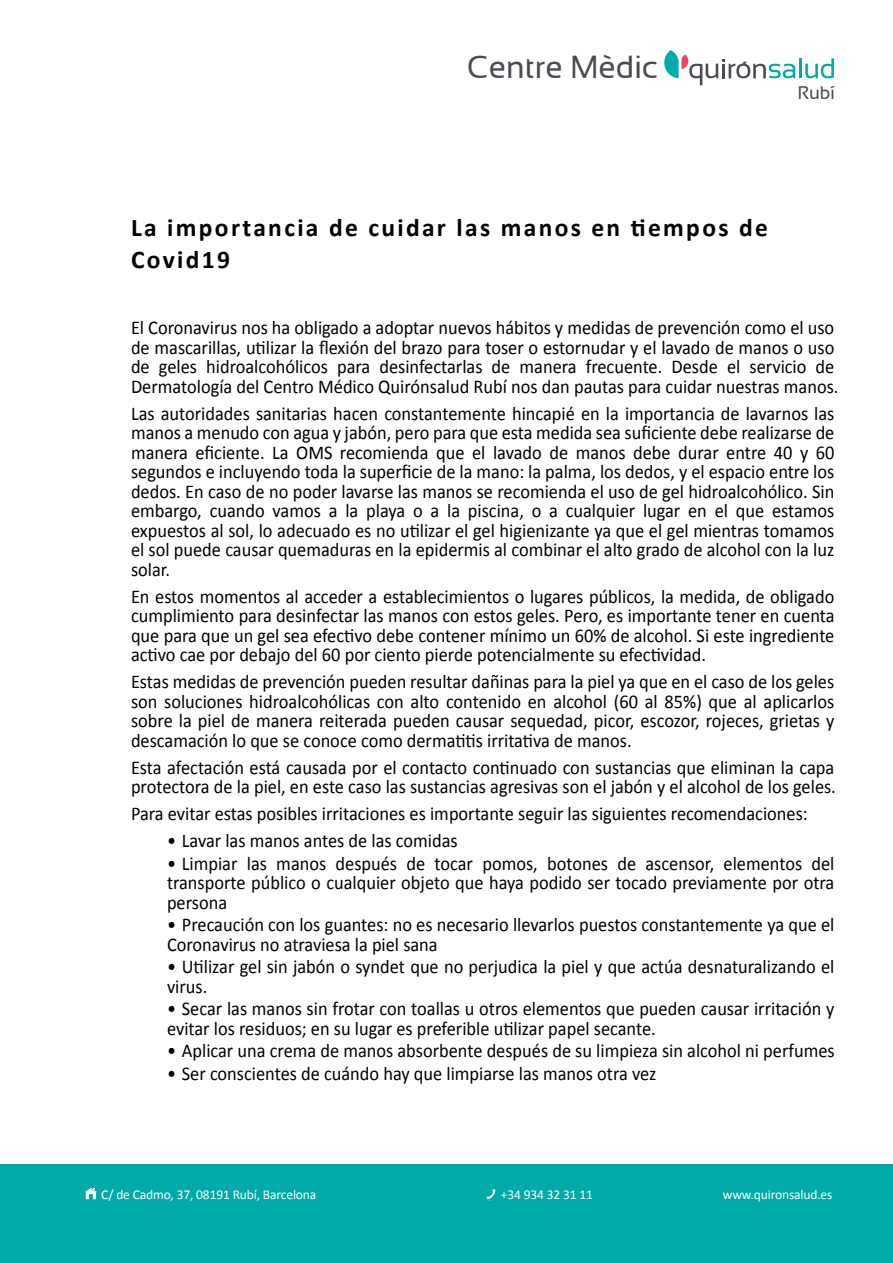
<style>
.page{position:relative;width:893px;height:1263px;background:#fff}
.page>*{position:absolute;margin:0;border:0;box-sizing:border-box;transform-origin:0 0}
.t1{font:31.8px "Sansation";color:#484d52}
.t2{font:700 25.5px/31.5px "Calibri";letter-spacing:.09em;color:#010101}
.t3{font:19.5px/19.5px "Calibri";color:#010101;scale:.94 1}
.t4{font:18.15px "Sansation";color:#484d52}
.t5{font:13.5px "Calibri";letter-spacing:-.01em;color:#fff}
</style>
<div class="page">
<div style="left:0;top:1165px;width:893px;height:98px;background:#00aaa7"></div>
<svg style="left:487px;top:1189px;width:8px;height:12px"></svg>
<svg style="left:85px;top:1188px;width:12px;height:11px"></svg>
<hr style="left:799px;top:58px;width:2px;height:20px;background:#00abaa">
<svg style="left:805px;top:58px;width:29px;height:20px"></svg>
<svg style="left:664px;top:50px;width:131px;height:35px"></svg>
<h1 class="t1" style="left:467px;top:49px;width:192px">Centre Mèdic</h1>
<p class="t4" style="left:798px;top:83px;width:38px">Rubí</p>
<h2 class="t2" style="left:131px;top:212px;width:638px">La importancia de cuidar las manos en tiempos de<br>Covid19</h2>
<p class="t3" style="left:131px;top:318px;width:754px">El Coronavirus nos ha obligado a adoptar nuevos hábitos y medidas de prevención como el uso de mascarillas, utilizar la flexión del brazo para toser o estornudar y el lavado de manos o uso de geles hidroalcohólicos para desinfectarlas de manera frecuente. Desde el servicio de Dermatología del Centro Médico Quirónsalud Rubí nos dan pautas para cuidar nuestras manos.</p>
<p class="t3" style="left:131px;top:404px;width:750px;text-align:justify">Las autoridades sanitarias hacen constantemente hincapié en la importancia de lavarnos las manos a menudo con agua y jabón, pero para que esta medida sea suficiente debe realizarse de manera eficiente. La OMS recomienda que el lavado de manos debe durar entre 40 y 60 segundos e incluyendo toda la superficie de la mano: la palma, los dedos, y el espacio entre los dedos. En caso de no poder lavarse las manos se recomienda el uso de gel hidroalcohólico. Sin embargo, cuando vamos a la playa o a la piscina, o a cualquier lugar en el que estamos expuestos al sol, lo adecuado es no utilizar el gel higienizante ya que el gel mientras tomamos el sol puede causar quemaduras en la epidermis al combinar el alto grado de alcohol con la luz solar.</p>
<p class="t3" style="left:131px;top:587px;width:750px;text-align:justify">En estos momentos al acceder a establecimientos o lugares públicos, la medida, de obligado cumplimiento para desinfectar las manos con estos geles. Pero, es importante tener en cuenta que para que un gel sea efectivo debe contener mínimo un 60% de alcohol. Si este ingrediente activo cae por debajo del 60 por ciento pierde potencialmente su efectividad.</p>
<p class="t3" style="left:131px;top:672px;width:750px;text-align:justify">Estas medidas de prevención pueden resultar dañinas para la piel ya que en el caso de los geles son soluciones hidroalcohólicas con alto contenido en alcohol (60 al 85%) que al aplicarlos sobre la piel de manera reiterada pueden causar sequedad, picor, escozor, rojeces, grietas y descamación lo que se conoce como dermatitis irritativa de manos.</p>
<p class="t3" style="left:131px;top:758px;width:751px">Esta afectación está causada por el contacto continuado con sustancias que eliminan la capa protectora de la piel, en este caso las sustancias agresivas son el jabón y el alcohol de los geles.</p>
<p class="t3" style="left:131px;top:804px;width:722px">Para evitar estas posibles irritaciones es importante seguir las siguientes recomendaciones:</p>
<p class="t3" style="left:167px;top:831px;width:311px">• Lavar las manos antes de las comidas</p>
<p class="t3" style="left:167px;top:854px;width:712px;text-align:justify">• Limpiar las manos después de tocar pomos, botones de ascensor, elementos del transporte público o cualquier objeto que haya podido ser tocado previamente por otra persona</p>
<p class="t3" style="left:167px;top:915px;width:711px">• Precaución con los guantes: no es necesario llevarlos puestos constantemente ya que el<br>Coronavirus no atraviesa la piel sana</p>
<p class="t3" style="left:167px;top:957px;width:711px">• Utilizar gel sin jabón o syndet que no perjudica la piel y que actúa desnaturalizando el virus.</p>
<p class="t3" style="left:167px;top:999px;width:711px">• Secar las manos sin frotar con toallas u otros elementos que pueden causar irritación y evitar los residuos; en su lugar es preferible utilizar papel secante.</p>
<p class="t3" style="left:167px;top:1041px;width:712px">• Aplicar una crema de manos absorbente después de su limpieza sin alcohol ni perfumes</p>
<p class="t3" style="left:167px;top:1064px;width:522px">• Ser conscientes de cuándo hay que limpiarse las manos otra vez</p>
<p class="t5" style="left:101px;top:1186px;width:217px">C/ de Cadmo, 37, 08191 Rubí, Barcelona</p>
<p class="t5" style="left:501px;top:1186px;width:94px">+34 934 32 31 11</p>
<p class="t5" style="left:723px;top:1186px;width:111px">www.quironsalud.es</p>
</div>
